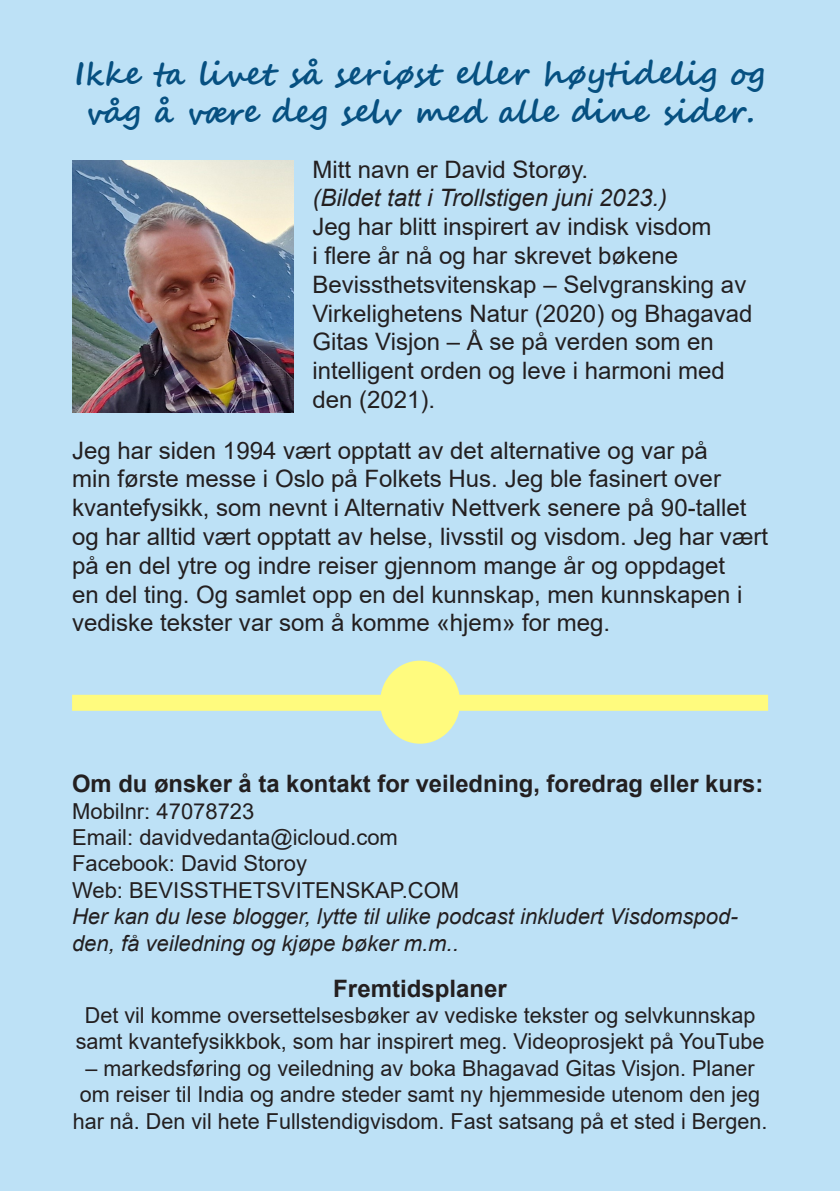
<style>
.page{position:relative;width:840px;height:1191px;background:#fff}
.page>*{position:absolute;margin:0;border:0;box-sizing:border-box;transform-origin:0 0}
.t1{font:700 32px/38.4px "Segoe Script";color:#065081;text-align:center}
.t2{font:24px/28.8px "Arial";color:#231f20}
.t3{font:700 24px "Arial";color:#231f20}
.t4{font:italic 24px "Arial";color:#231f20}
.t5{font:22px/26.4px "Arial";color:#231f20;text-align:center}
.t6{font:italic 22px/26.4px "Arial";color:#231f20}
.s1{font-style:normal}
</style>
<div class="page">
<div style="left:0;top:0;width:839px;height:1191px;background:#bde1f6"></div>
<img style="left:72px;top:160px;width:221px;height:252px">
<div style="left:72px;top:695px;width:695px;height:16px;background:#fffb7e"></div>
<div style="left:380px;top:660px;width:80px;height:83px;background:#fffb7e;border-radius:50%"></div>
<p class="t1" style="left:75px;top:55px;width:691px">Ikke ta livet så seriøst eller høytidelig og våg å være deg selv med alle dine sider.</p>
<p class="t2" style="left:312px;top:155px;width:277px">Mitt navn er David Storøy.</p>
<p class="t4" style="left:312px;top:182px;width:356px">(Bildet tatt i Trollstigen juni 2023.)</p>
<p class="t2" style="left:312px;top:212px;width:441px">Jeg har blitt inspirert av indisk visdom<br>i flere år nå og har skrevet bøkene Bevissthetsvitenskap – Selvgransking av Virkelighetens Natur (2020) og Bhagavad Gitas Visjon – Å se på verden som en intelligent orden og leve i harmoni med den (2021).</p>
<p class="t2" style="left:72px;top:435px;width:697px">Jeg har siden 1994 vært opptatt av det alternative og var på<br>min første messe i Oslo på Folkets Hus. Jeg ble fasinert over kvantefysikk, som nevnt i Alternativ Nettverk senere på 90-tallet og har alltid vært opptatt av helse, livsstil og visdom. Jeg har vært på en del ytre og indre reiser gjennom mange år og oppdaget<br>en del ting. Og samlet opp en del kunnskap, men kunnskapen i vediske tekster var som å komme «hjem» for meg.</p>
<p class="t3" style="left:72px;top:766px;width:692px">Om du ønsker å ta kontakt for veiledning, foredrag eller kurs:</p>
<p class="t5" style="left:72px;top:797px;width:184px">Mobilnr: 47078723</p>
<p class="t5" style="left:72px;top:824px;width:327px">Email: davidvedanta@icloud.com</p>
<p class="t5" style="left:72px;top:850px;width:236px">Facebook: David Storoy</p>
<p class="t6" style="left:72px;top:877px;width:666px"><span class="s1">Web: BEVISSTHETSVITENSKAP.COM<br></span>Her kan du lese blogger, lytte til ulike podcast inkludert Visdomspod&shy;den, få veiledning og kjøpe bøker m.m..</p>
<p class="t3" style="left:333px;top:971px;width:175px">Fremtidsplaner</p>
<p class="t5" style="left:76px;top:1002px;width:689px">Det vil komme oversettelsesbøker av vediske tekster og selvkunnskap samt kvantefysikkbok, som har inspirert meg. Videoprosjekt på YouTube</p>
<p class="t5" style="left:73px;top:1054px;width:695px">– markedsføring og veiledning av boka Bhagavad Gitas Visjon. Planer om reiser til India og andre steder samt ny hjemmeside utenom den jeg har nå. Den vil hete Fullstendigvisdom. Fast satsang på et sted i Bergen.</p>
</div>
